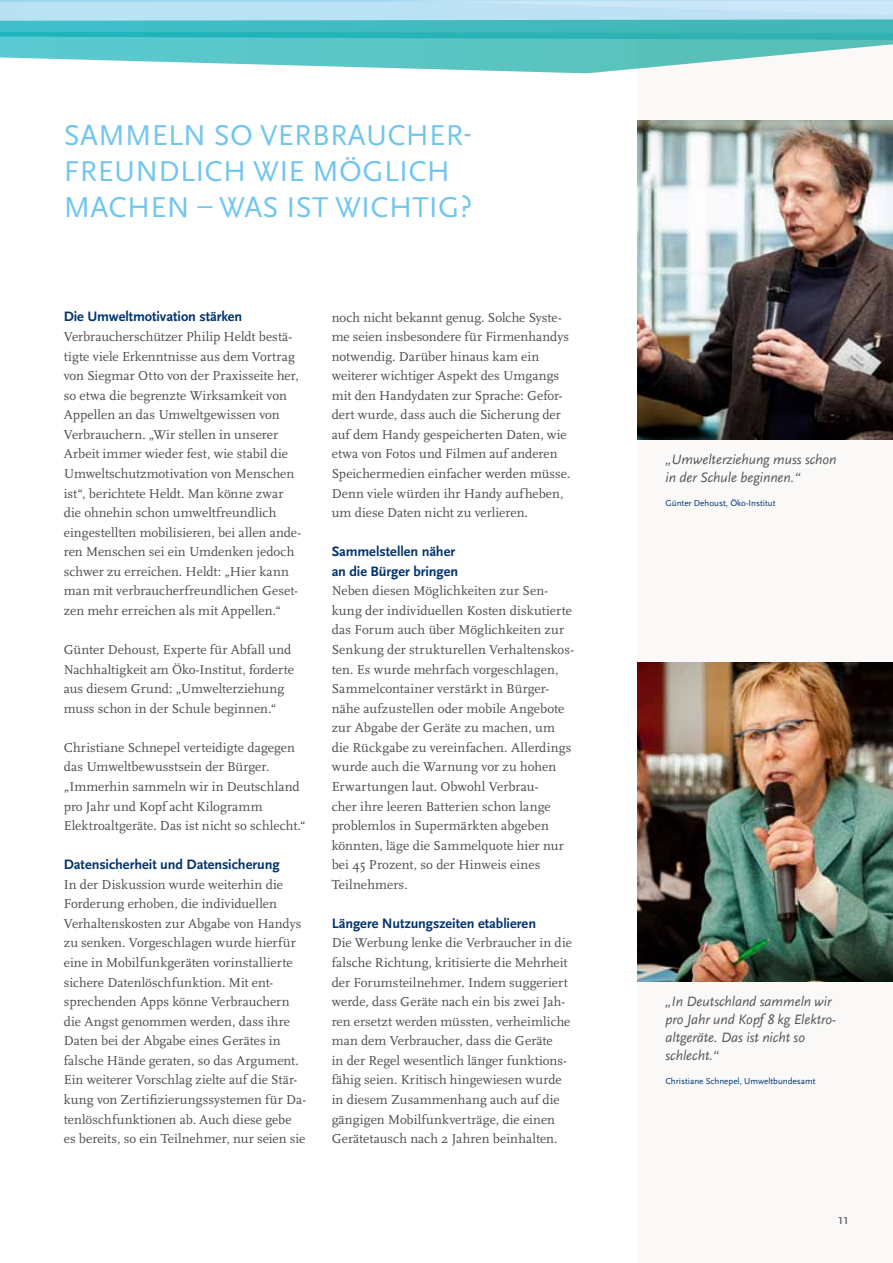
<style>
.page{position:relative;width:893px;height:1263px;background:#fff}
.page>*{position:absolute;margin:0;border:0;box-sizing:border-box;transform-origin:0 0}
.t1{font:30px/36px "Scala Sans Pro";letter-spacing:.01em;color:#70c6ef}
.t2{font:italic 14.25px/18px "Scala Sans LF";letter-spacing:-.005em;color:#58595b}
.t3{font:700 14.25px/19.5px "Scala Sans Pro";letter-spacing:-.005em;color:#00346d}
.t4{font:14.25px "Scala Sans Pro";color:#4d4d4f}
.t5{font:13.5px/19.5px "Scala Pro";color:#4d4d4f}
.t6{font:9px "Scala Sans Pro";color:#00346d}
</style>
<div class="page">
<div style="left:638px;top:0;width:255px;height:1263px;background:#faf9f8"></div>
<svg style="left:0;top:0;width:893px;height:19px"></svg>
<svg style="left:0;top:19px;width:893px;height:54px"></svg>
<img style="left:638px;top:121px;width:255px;height:319px">
<img style="left:638px;top:662px;width:255px;height:319px">
<h1 class="t1" style="left:64px;top:118px;width:410px">SAMMELN SO VERBRAUCHER-<br>FREUN DLICH WIE MÖGLICH<br>MACHEN – WAS IST WICHTIG?</h1>
<p class="t3" style="left:64px;top:307px;width:180px">Die Umweltmotivation stärken</p>
<p class="t5" style="left:64px;top:327px;width:239px">Verbraucherschützer Philip Heldt bestä&shy;tigte viele Erkenntnisse aus dem Vortrag von Siegmar Otto von der Praxisseite her, so etwa die begrenzte Wirksamkeit von Appellen an das Umweltgewissen von Verbrauchern. „Wir stellen in unserer Arbeit immer wieder fest, wie stabil die Umweltschutzmotivation von Menschen ist“, berichtete Heldt. Man könne zwar die ohnehin schon umweltfreundlich eingestellten mobilisieren, bei allen ande&shy;ren Menschen sei ein Umdenken jedoch schwer zu erreichen. Heldt: „Hier kann man mit verbraucherfreundlichen Geset&shy;zen mehr erreichen als mit Appellen.“</p>
<p class="t5" style="left:64px;top:640px;width:232px">Günter Dehoust, Experte für Abfall und Nachhaltigkeit am Öko-Institut, forderte aus diesem Grund: „Umwelterziehung muss schon in der Schule beginnen.“</p>
<p class="t5" style="left:64px;top:738px;width:243px">Christiane Schnepel verteidigte dagegen das Umweltbewusstsein der Bürger. „Immerhin sammeln wir in Deutschland pro Jahr und Kopf acht Kilogramm Elektroaltgeräte. Das ist nicht so schlecht.“</p>
<p class="t3" style="left:64px;top:855px;width:217px">Datensicherheit und Datensicherung</p>
<p class="t5" style="left:64px;top:875px;width:244px">In der Diskussion wurde weiterhin die Forderung erhoben, die individuellen Verhaltenskosten zur Abgabe von Handys zu senken. Vorgeschlagen wurde hierfür eine in Mobilfunkgeräten vorinstallierte sichere Datenlöschfunktion. Mit ent&shy;sprechenden Apps könne Verbrauchern die Angst genommen werden, dass ihre Daten bei der Abgabe eines Gerätes in falsche Hände geraten, so das Argument.<br>Ein weiterer Vorschlag zielte auf die Stär&shy;kung von Zertifizierungssystemen für Da&shy;tenlöschfunktionen ab. Auch diese gebe es bereits, so ein Teilnehmer, nur seien sie</p>
<p class="t5" style="left:332px;top:307px;width:240px">noch nicht bekannt genug. Solche Syste&shy;me seien insbesondere für Firmenhandys notwendig. Darüber hinaus kam ein weiterer wichtiger Aspekt des Umgangs mit den Handydaten zur Sprache: Gefor&shy;dert wurde, dass auch die Sicherung der auf dem Handy gespeicherten Daten, wie etwa von Fotos und Filmen auf anderen Speichermedien einfacher werden müsse.<br>Denn viele würden ihr Handy aufheben, um diese Daten nicht zu verlieren.</p>
<p class="t3" style="left:332px;top:542px;width:128px">Sammelstellen näher an die Bürger bringen</p>
<p class="t5" style="left:332px;top:581px;width:244px">Neben diesen Möglichkeiten zur Sen&shy;kung der individuellen Kosten diskutierte das Forum auch über Möglichkeiten zur Senkung der strukturellen Verhaltenskos&shy;ten. Es wurde mehrfach vorgeschlagen, Sammelcontainer verstärkt in Bürger&shy;nähe aufzustellen oder mobile Angebote zur Abgabe der Geräte zu machen, um die Rückgabe zu vereinfachen. Allerdings wurde auch die Warnung vor zu hohen Erwartungen laut. Obwohl Verbrau-<br>cher ihre leeren Batterien schon lange problemlos in Supermärkten abgeben könnten, läge die Sammelquote hier nur bei 45 Prozent, so der Hinweis eines Teilnehmers.</p>
<p class="t3" style="left:332px;top:914px;width:206px">Längere N utzungszeiten etablieren</p>
<p class="t5" style="left:332px;top:933px;width:242px">Die Werbung lenke die Verbraucher in die falsche Richtung, kritisierte die Mehrheit der Forumsteilnehmer. Indem suggeriert werde, dass Geräte nach ein bis zwei Jah&shy;ren ersetzt werden müssten, verheimliche man dem Verbraucher, dass die Geräte<br>in der Regel wesentlich länger funktions&shy;fähig seien. Kritisch hingewiesen wurde in diesem Zusammenhang auch auf die gängigen Mobilfunkverträge, die einen Gerätetausch nach 2 Jahren beinhalten.</p>
<p class="t2" style="left:665px;top:450px;width:173px">„Umwelterziehung muss schon in der Schule beginnen.“</p>
<p class="t6" style="left:665px;top:498px;width:112px">GÜNTER DEHOUST, ÖKO-I NSTITUT</p>
<p class="t2" style="left:665px;top:992px;width:172px">„In Deutschland sammeln wir pro Jahr und Kopf 8 kg Elektro&shy;altgeräte. Das ist nicht so schlecht.“</p>
<p class="t6" style="left:665px;top:1076px;width:152px">CHRISTIANE SCHNEPEL, U MWELTBUNDESAMT</p>
<p class="t4" style="left:838px;top:1211px;width:13px">11</p>
</div>
